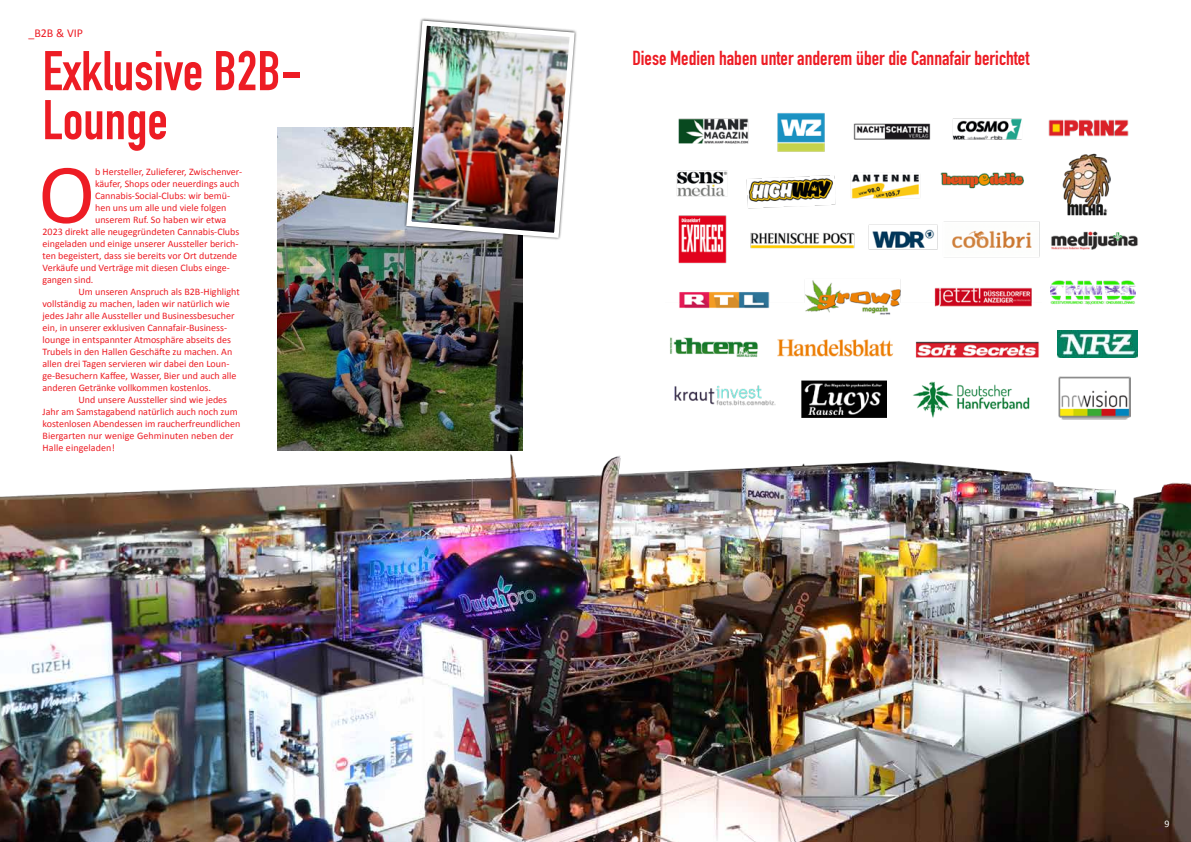
<style>
.page{position:relative;width:1191px;height:842px;background:#fff}
.page>*{position:absolute;margin:0;border:0;box-sizing:border-box;transform-origin:0 0}
.t1{font:85.6px "Calibri";color:#ed1c24}
.t2{font:700 55px/49px "DIN Condensed";color:#ed1c24}
.t3{font:700 20px "DIN Condensed";color:#ed1c24}
.t4{font:12px "Calibri";color:#ed1c24}
.t5{font:10px "Calibri";color:#ed1c24}
.t6{font:10px "Calibri";color:#fff}
</style>
<div class="page">
<img style="left:0;top:421px;width:1191px;height:421px">
<img style="left:670px;top:113px;width:370px;height:245px">
<img style="left:1063px;top:153px;width:48px;height:63px">
<img style="left:1051px;top:231px;width:87px;height:19px">
<img style="left:1050px;top:280px;width:85px;height:25px">
<img style="left:1057px;top:331px;width:80px;height:27px">
<img style="left:674px;top:385px;width:102px;height:21px">
<img style="left:801px;top:381px;width:85px;height:36px">
<img style="left:913px;top:381px;width:117px;height:37px">
<img style="left:1058px;top:376px;width:72px;height:43px">
<img style="left:1048px;top:120px;width:80px;height:16px">
<img style="left:278px;top:128px;width:245px;height:322px">
<img style="left:404px;top:18px;width:173px;height:222px">
<svg style="left:20px;top:596px;width:55px;height:55px"></svg>
<p class="t4" style="left:28px;top:25px;width:56px">_B2B &amp; VIP</p>
<h2 class="t2" style="left:43px;top:46px;width:261px">Exklusive B2B-<br>Lounge</h2>
<h1 class="t1" style="left:38px;top:135px;width:58px">O</h1>
<p class="t5" style="left:95px;top:164px;width:148px">b Hersteller, Zulieferer, Zwischenver-</p>
<p class="t5" style="left:95px;top:176px;width:146px">käufer, Shops oder neuerdings auch</p>
<p class="t5" style="left:95px;top:188px;width:137px">Cannabis-Social-Clubs: wir bemü-</p>
<p class="t5" style="left:95px;top:200px;width:133px">hen uns um alle und viele folgen</p>
<p class="t5" style="left:95px;top:212px;width:133px">unserem Ruf. So haben wir etwa</p>
<p class="t5" style="left:43px;top:224px;width:198px">2023 direkt alle neugegründeten Cannabis-Clubs</p>
<p class="t5" style="left:43px;top:236px;width:197px">eingeladen und einige unserer Aussteller berich-</p>
<p class="t5" style="left:43px;top:248px;width:196px">ten begeistert, dass sie bereits vor Ort dutzende</p>
<p class="t5" style="left:43px;top:260px;width:189px">Verkäufe und Verträge mit diesen Clubs einge-</p>
<p class="t5" style="left:43px;top:272px;width:52px">gangen sind.</p>
<p class="t5" style="left:79px;top:284px;width:163px">Um unseren Anspruch als B2B-Highlight</p>
<p class="t5" style="left:43px;top:296px;width:189px">vollständig zu machen, laden wir natürlich wie</p>
<p class="t5" style="left:43px;top:308px;width:193px">jedes Jahr alle Aussteller und Businessbesucher</p>
<p class="t5" style="left:43px;top:320px;width:186px">ein, in unserer exklusiven Cannafair-Business-</p>
<p class="t5" style="left:43px;top:332px;width:190px">lounge in entspannter Atmosphäre abseits des</p>
<p class="t5" style="left:43px;top:344px;width:191px">Trubels in den Hallen Geschäfte zu machen. An</p>
<p class="t5" style="left:43px;top:356px;width:188px">allen drei Tagen servieren wir dabei den Loun-</p>
<p class="t5" style="left:43px;top:368px;width:195px">ge-Besuchern Kaffee, Wasser, Bier und auch alle</p>
<p class="t5" style="left:43px;top:380px;width:170px">anderen Getränke vollkommen kostenlos.</p>
<p class="t5" style="left:79px;top:392px;width:150px">Und unsere Aussteller sind wie jedes</p>
<p class="t5" style="left:43px;top:404px;width:197px">Jahr am Samstagabend natürlich auch noch zum</p>
<p class="t5" style="left:43px;top:416px;width:199px">kostenlosen Abendessen im raucherfreundlichen</p>
<p class="t5" style="left:43px;top:428px;width:193px">Biergarten nur wenige Gehminuten neben der</p>
<p class="t5" style="left:43px;top:440px;width:74px">Halle eingeladen!</p>
<h3 class="t3" style="left:632px;top:45px;width:398px">Diese Medien haben unter anderem über die Cannafair berichtet</h3>
<p class="t6" style="left:1164px;top:816px;width:7px">9</p>
</div>
